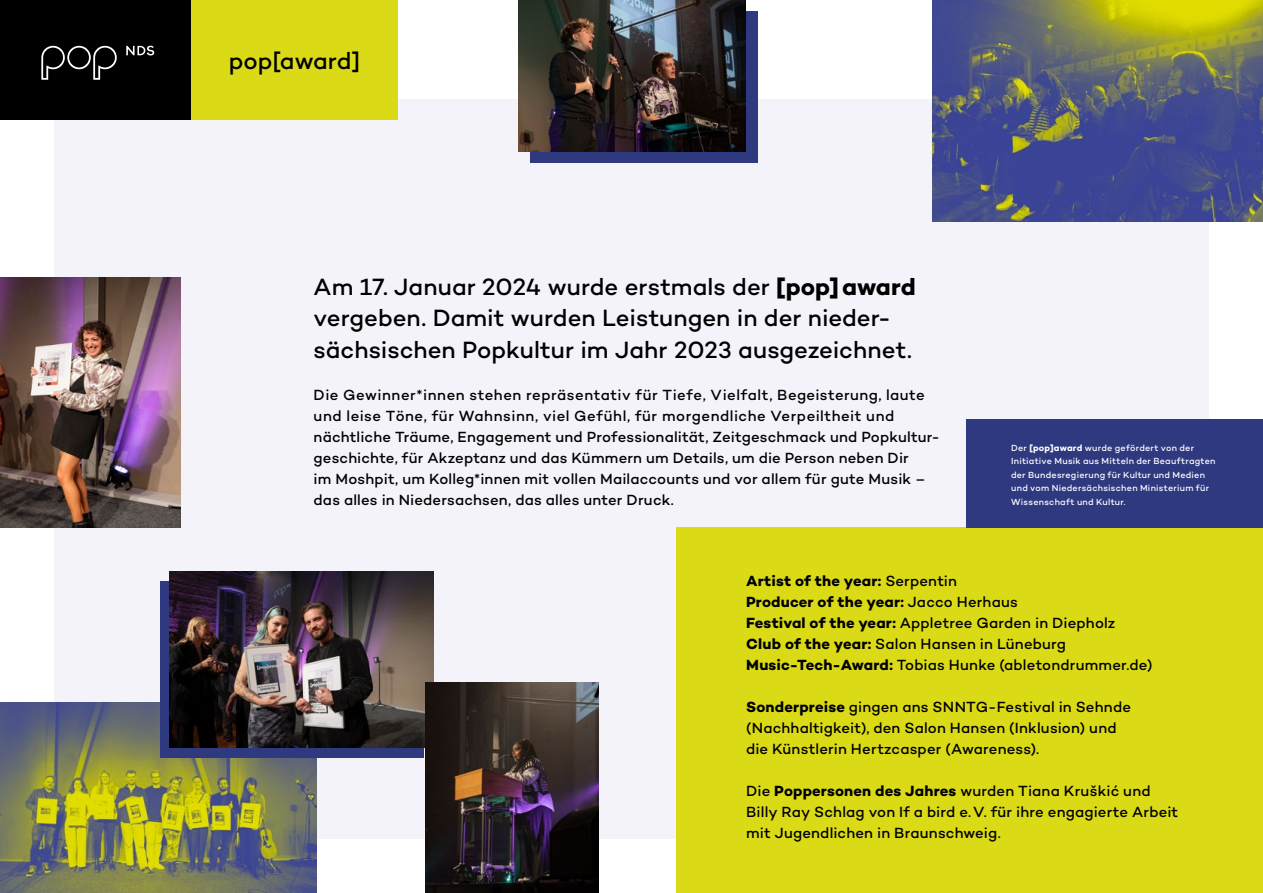
<style>
.page{position:relative;width:1263px;height:893px;background:#fff}
.page>*{position:absolute;margin:0;border:0;box-sizing:border-box;transform-origin:0 0}
.t1{font:500 24px/31.5px "Campton";color:#000}
.t2{font:500 15px/21px "Campton";letter-spacing:.01em;color:#000}
.t3{font:500 9px/13.5px "Campton";letter-spacing:.03em;color:#fff}
.s1{font-weight:700}
</style>
<div class="page">
<div style="left:54px;top:99px;width:1155px;height:740px;background:#f3f3f9"></div>
<img style="left:0;top:277px;width:181px;height:251px">
<img style="left:0;top:702px;width:316px;height:191px">
<div style="left:160px;top:581px;width:263px;height:176px;background:#2f3980"></div>
<img style="left:932px;top:0;width:331px;height:222px">
<div style="left:530px;top:11px;width:227px;height:152px;background:#2f3980"></div>
<img style="left:170px;top:571px;width:263px;height:176px">
<img style="left:425px;top:682px;width:174px;height:211px">
<img style="left:519px;top:0;width:227px;height:152px">
<div style="left:0;top:0;width:191px;height:119px;background:#000"></div>
<div style="left:676px;top:528px;width:587px;height:365px;background:#dbda17"></div>
<div style="left:191px;top:0;width:207px;height:119px;background:#dbda17"></div>
<svg style="left:41px;top:46px;width:76px;height:34px"></svg>
<svg style="left:126px;top:46px;width:28px;height:9px"></svg>
<div style="left:967px;top:419px;width:296px;height:109px;background:#2f3980"></div>
<h1 class="t1" style="left:229px;top:44px;width:133px">pop[award]</h1>
<h1 class="t1" style="left:314px;top:270px;width:604px">Am 17. Januar 2024 wurde erstmals der <span class="s1">[pop]award </span>vergeben. Damit wurden Leistungen in der nieder&shy;sächsischen Popkultur im Jahr 2023 ausgezeichnet.</h1>
<p class="t2" style="left:314px;top:384px;width:628px">Die Gewinner*innen stehen repräsentativ für Tiefe, Vielfalt, Begeisterung, laute und leise Töne, für Wahnsinn, viel Gefühl, für morgendliche Verpeiltheit und nächtliche Träume, Engagement und Professionalität, Zeitgeschmack und Popkultur&shy;geschichte, für Akzeptanz und das Kümmern um Details, um die Person neben Dir<br>im Moshpit, um Kolleg*innen mit vollen Mailaccounts und vor allem für gute Musik – das alles in Niedersachsen, das alles unter Druck.</p>
<p class="t3" style="left:1011px;top:441px;width:206px">Der <span class="s1">[pop]award</span> wurde gefördert von der Initiative Musik aus Mitteln der Beauftragten der Bundesregierung für Kultur und Medien und vom Niedersächsischen Ministerium für Wissenschaft und Kultur.</p>
<p class="t2" style="left:746px;top:570px;width:408px"><span class="s1">Artist of the year:</span> Serpentin<br><span class="s1">Producer of the year:</span> Jacco Herhaus<br><span class="s1">Festival of the year:</span> Appletree Garden in Diepholz <span class="s1">Club of the year:</span> Salon Hansen in Lüneburg <span class="s1">Music-Tech-Award:</span> Tobias Hunke (abletondrummer.de)</p>
<p class="t2" style="left:746px;top:696px;width:386px"><span class="s1">Sonderpreise</span> gingen ans SNNTG-Festival in Sehnde (Nachhaltigkeit), den Salon Hansen (Inklusion) und die Künstlerin Hertzcasper (Awareness).</p>
<p class="t2" style="left:746px;top:780px;width:434px">Die <span class="s1">Poppersonen des Jahres</span> wurden Tiana Kruškić und<br>Billy Ray Schlag von If a bird e.V. für ihre engagierte Arbeit mit Jugendlichen in Braunschweig.</p>
</div>
